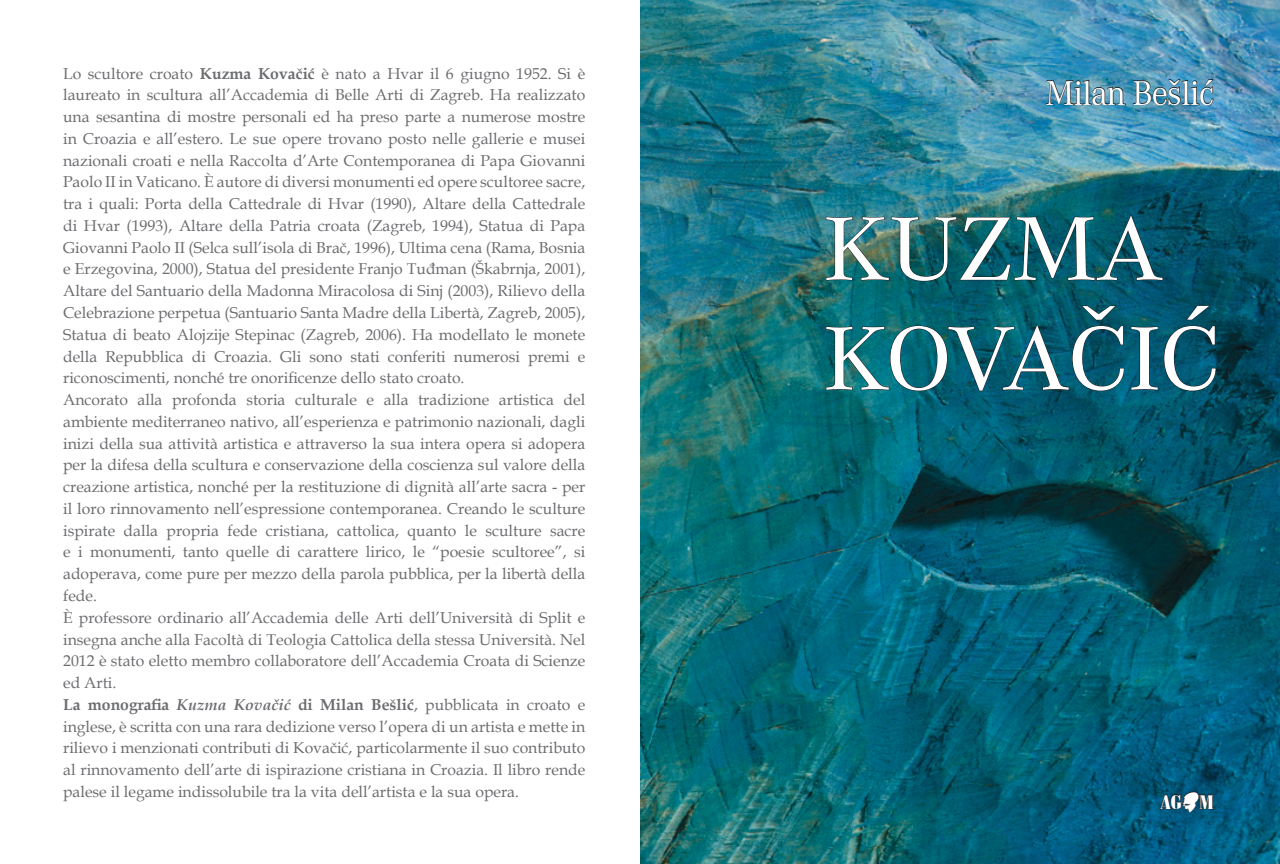
<style>
.page{position:relative;width:1280px;height:864px;background:#fff}
.page>*{position:absolute;margin:0;border:0;box-sizing:border-box;transform-origin:0 0}
.t1{font:88.2px/109.5px "Mercedes";letter-spacing:-.025em;color:#fff;scale:1.13 1}
.t2{font:33.6px "Mercedes";letter-spacing:-.03em;color:#fff}
.t3{font:17.85px "ABC Znaci Firmi";color:#fff}
.t4{font:15.75px/21.8px "Book Antiqua";color:#6c6d70;text-align:justify}
.s1{font-weight:700}
.s2{font-weight:700;font-style:italic}
</style>
<div class="page">
<img style="left:640px;top:0;width:640px;height:863px">
<svg style="left:1159px;top:790px;width:55px;height:22px"></svg>
<img style="left:1046px;top:41px;width:80px;height:82px">
<svg style="left:1133px;top:79px;width:81px;height:26px;background:#427792"></svg>
<img style="left:826px;top:213px;width:337px;height:68px">
<svg style="left:826px;top:305px;width:298px;height:86px;background:#055d6c"></svg>
<svg style="left:1130px;top:305px;width:86px;height:86px;background:#045269"></svg>
<p class="t4" style="left:63px;top:62px;width:524px">Lo scultore croato <span class="s1">Kuzma Kovačić</span> è nato a Hvar il 6 giugno 1952. Si è laureato in scultura all’Accademia di Belle Arti di Zagreb. Ha realizzato una sesantina di mostre personali ed ha preso parte a numerose mostre in Croazia e all’estero. Le sue opere trovano posto nelle gallerie e musei nazionali croati e nella Raccolta d’Arte Contemporanea di Papa Giovanni Paolo II in Vaticano. È autore di diversi monumenti ed opere scultoree sacre, tra i quali: Porta della Cattedrale di Hvar (1990), Altare della Cattedrale di Hvar (1993), Altare della Patria croata (Zagreb, 1994), Statua di Papa Giovanni Paolo II (Selca sull’isola di Brač, 1996), Ultima cena (Rama, Bosnia e Erzegovina, 2000), Statua del presidente Franjo Tuđman (Škabrnja, 2001), Altare del Santuario della Madonna Miracolosa di Sinj (2003), Rilievo della Celebrazione perpetua (Santuario Santa Madre della Libertà, Zagreb, 2005), Statua di beato Alojzije Stepinac (Zagreb, 2006). Ha modellato le monete della Repubblica di Croazia. Gli sono stati conferiti numerosi premi e riconoscimenti, nonché tre onorificenze dello stato croato.</p>
<p class="t4" style="left:63px;top:388px;width:524px">Ancorato alla profonda storia culturale e alla tradizione artistica del ambiente mediterraneo nativo, all’esperienza e patrimonio nazionali, dagli inizi della sua attività artistica e attraverso la sua intera opera si adopera per la difesa della scultura e conservazione della coscienza sul valore della creazione artistica, nonché per la restituzione di dignità all’arte sacra - per il loro rinnovamento nell’espressione contemporanea. Creando le sculture ispirate dalla propria fede cristiana, cattolica, quanto le sculture sacre e i monumenti, tanto quelle di carattere lirico, le “poesie scultoree”, si adoperava, come pure per mezzo della parola pubblica, per la libertà della fede.</p>
<p class="t4" style="left:63px;top:606px;width:524px">È professore ordinario all’Accademia delle Arti dell’Università di Split e insegna anche alla Facoltà di Teologia Cattolica della stessa Università. Nel 2012 è stato eletto membro collaboratore dell’Accademia Croata di Scienze ed Arti.</p>
<p class="t4" style="left:63px;top:693px;width:524px"><span class="s1">La monografia</span> <span class="s2">Kuzma Kovačić</span> <span class="s1">di Milan Bešlić</span>, pubblicata in croato e inglese, è scritta con una rara dedizione verso l’opera di un artista e mette in rilievo i menzionati contributi di Kovačić, particolarmente il suo contributo al rinnovamento dell’arte di ispirazione cristiana in Croazia. Il libro rende palese il legame indissolubile tra la vita dell’artista e la sua opera.</p>
<p class="t2" style="left:1045px;top:73px;width:171px">MILAN BEŠLIĆ</p>
<p class="t1" style="left:823px;top:195px;width:355px">KUZMA<br>KOVAČIĆ</p>
<p class="t3" style="left:1159px;top:788px;width:57px">G</p>
</div>
